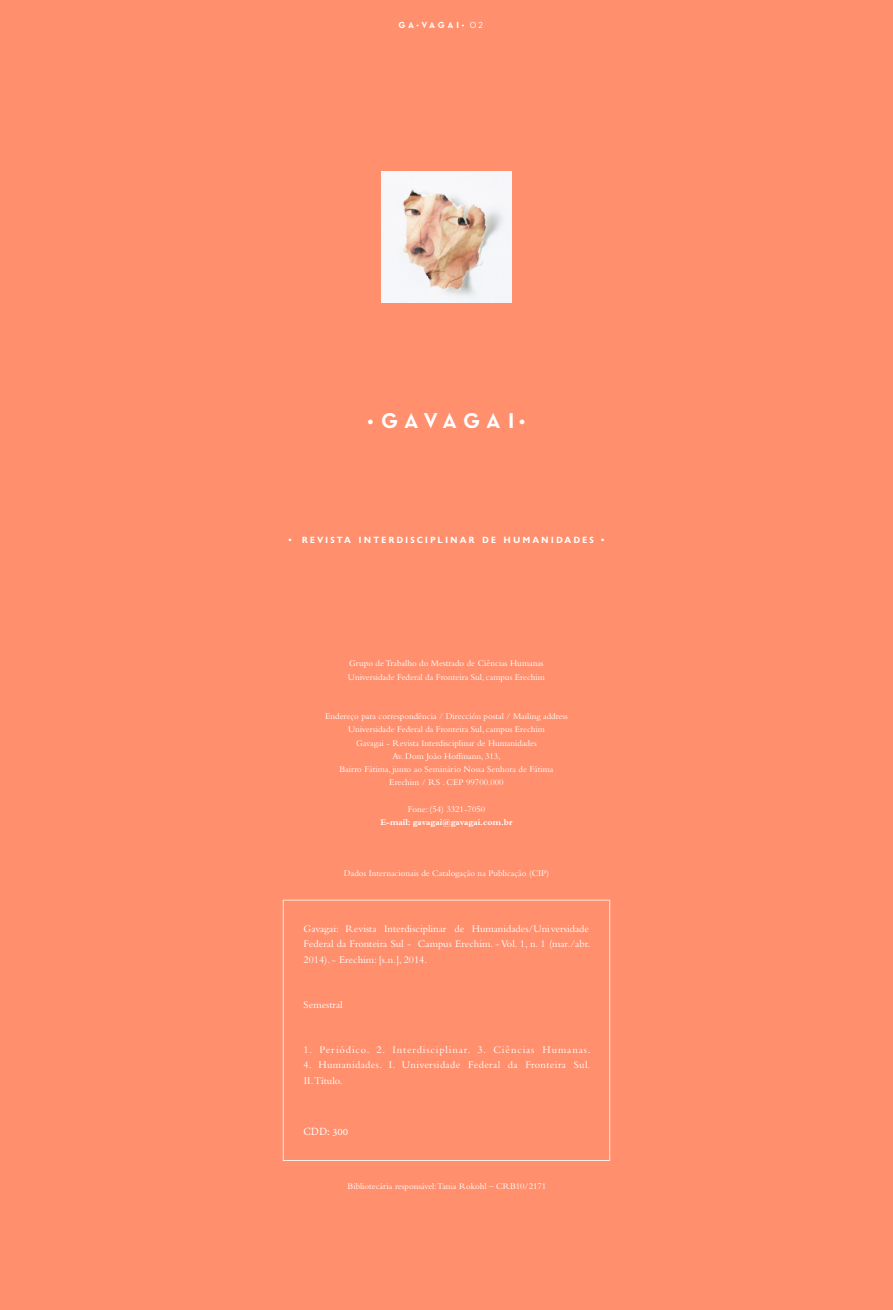
<style>
.page{position:relative;width:893px;height:1310px;background:#ff8f6d}
.page>*{position:absolute;margin:0;border:0;box-sizing:border-box;transform-origin:0 0}
.t1{font:21.9px "Neutra Text Bold Alt";letter-spacing:.28em;color:#fff}
.t2{font:12px "Adobe Devanagari";color:#fff}
.t3{font:10.5px/15.5px "Bembo Std";color:#fff}
.t4{font:10.5px/15.5px "Bembo Std";letter-spacing:.035em;color:#fff}
.t5{font:10.5px "Bembo Std";letter-spacing:.08em;color:#fff}
.t6{font:9px/13.2px "Bembo Std";color:#fff}
.t7{font:700 9px "Gill Sans Display MT Pro";letter-spacing:.22em;color:#fff}
.t8{font:700 9px "Bembo Std";color:#fff}
.Id_do_Artigo{font:9px "Neutra Text Bold Alt";letter-spacing:.285em;color:#fff}
.s1{font-family:"Neutra Text Book Alt"}
</style>
<div class="page">
<svg style="left:283px;top:899px;width:327px;height:261px"></svg>
<img style="left:381px;top:172px;width:131px;height:130px">
<p class="Id_do_Artigo" style="left:398px;top:20px;width:86px">GA•VAGAI• <span class="s1">02</span></p>
<h1 class="t1" style="left:368px;top:407px;width:159px">•GAVAGAI •</h1>
<p class="t7" style="left:289px;top:534px;width:317px">• REVISTA INTERDISCIPLINAR DE HUMANIDADES •</p>
<p class="t6" style="left:348px;top:657px;width:198px">Grupo de Trabalho do Mestrado de Ciências Humanas<br>Universidade Federal da Fronteira Sul, campus Erechim</p>
<p class="t6" style="left:325px;top:709px;width:244px;text-align:center">Endereço para correspondência / Dirección postal / Mailing address Universidade Federal da Fronteira Sul, campus Erechim<br>Gavagai - Revista Interdisciplinar de Humanidades<br>Av. Dom João Hoffmann, 313,<br>Bairro Fátima, junto ao Seminário Nossa Senhora de Fátima Erechim / RS . CEP 99700.000</p>
<p class="t6" style="left:408px;top:802px;width:79px">Fone: (54) 3321-7050</p>
<p class="t8" style="left:380px;top:817px;width:134px">E-mail: gavagai@gavagai.com.br</p>
<p class="t6" style="left:344px;top:866px;width:207px">Dados Internacionais de Catalogação na Publicação (CIP)</p>
<p class="t3" style="left:304px;top:920px;width:288px">Gavagai: Revista Interdisciplinar de Humanidades/Universidade<br>Federal da Fronteira Sul - Campus Erechim. - Vol. 1, n. 1 (mar./abr.<br>2014). - Erechim: [s.n.], 2014.</p>
<p class="t3" style="left:304px;top:996px;width:41px">Semestral</p>
<p class="t5" style="left:304px;top:1043px;width:288px">1. Periódico. 2. Interdisciplinar. 3. Ciências Humanas.</p>
<p class="t4" style="left:304px;top:1057px;width:289px">4. Humanidades. I. Universidade Federal da Fronteira Sul.<br>II.Título.</p>
<h2 class="t2" style="left:304px;top:1124px;width:46px">CDD: 300</h2>
<p class="t6" style="left:348px;top:1179px;width:200px">Bibliotecária responsável:Tania Rokohl – CRB10/2171</p>
</div>
